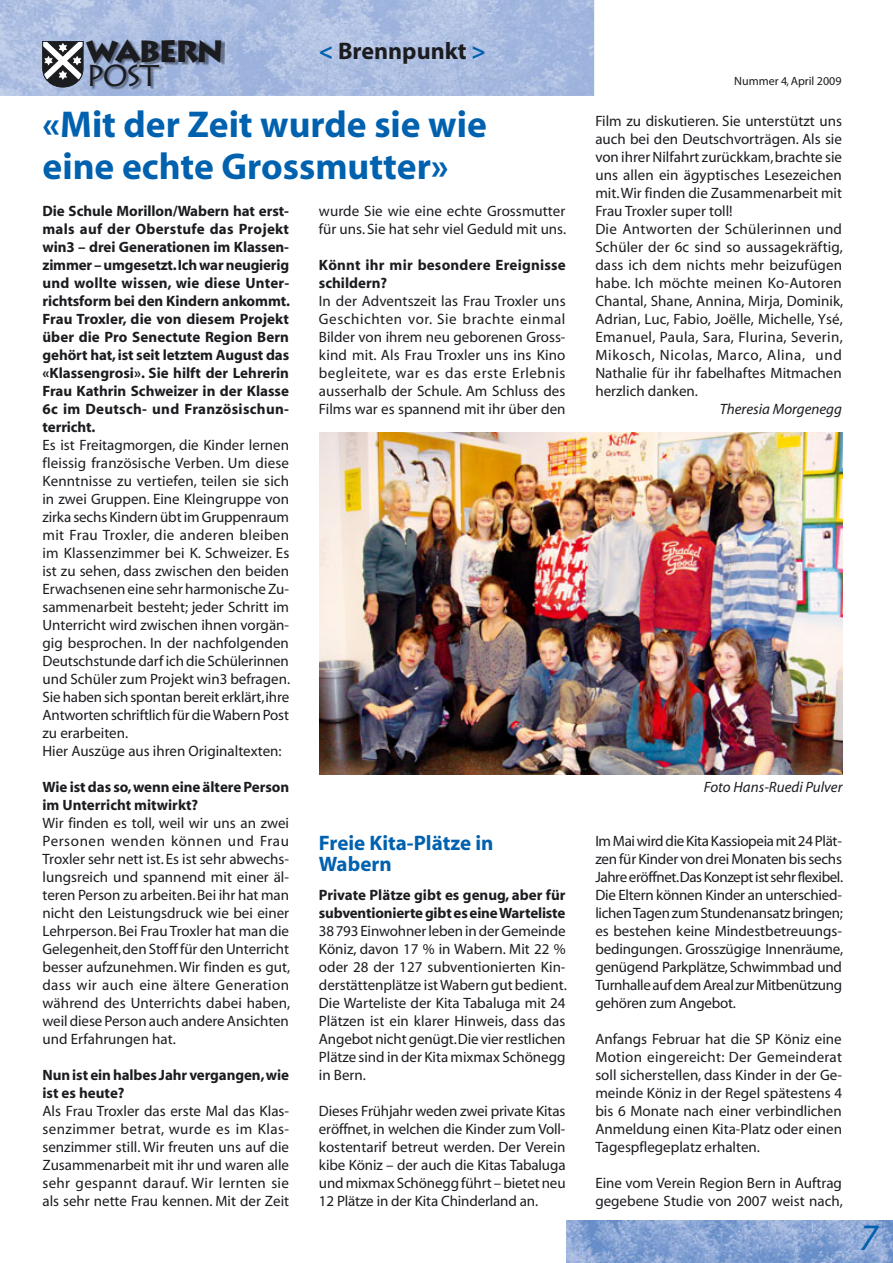
<style>
.page{position:relative;width:893px;height:1263px;background:#fff}
.page>*{position:absolute;margin:0;border:0;box-sizing:border-box;transform-origin:0 0}
.t1{font:700 37.5px/42px "Myriad";color:#0061af}
.t2{font:italic 37.5px "Myriad";color:#0061af}
.t3{font:900 30.3px "Lithos";letter-spacing:-.07em;color:#1b1c20}
.t4{font:30.3px "Lithos";color:#1b1c20}
.t5{font:700 24px "Myriad";color:#1b1c20}
.t6{font:700 21px/21px "Myriad";color:#0061af}
.t7{font:15px/18px "Myriad";color:#1b1c20;text-align:justify}
.t8{font:700 15px/18px "Myriad";color:#1b1c20}
.t9{font:italic 15px "Myriad";color:#1b1c20}
.t10{font:12px "Myriad";color:#1b1c20}
.s1{color:#0061af}
</style>
<div class="page">
<img style="left:566px;top:1220px;width:327px;height:42px">
<img style="left:1px;top:0;width:593px;height:96px">
<img style="left:87px;top:40px;width:138px;height:49px">
<svg style="left:42px;top:41px;width:41px;height:46px"></svg>
<img style="left:319px;top:432px;width:523px;height:342px">
<h2 class="t3" style="left:86px;top:34px;width:139px">WABERN</h2>
<h2 class="t4" style="left:86px;top:57px;width:75px">Post</h2>
<h3 class="t5" style="left:319px;top:42px;width:168px"><span class="s1">&lt;</span> Brennpunkt <span class="s1">&gt;</span></h3>
<h1 class="t1" style="left:43px;top:107px;width:446px">«Mit der Zeit wurde sie wie eine echte Grossmutter»</h1>
<p class="t8" style="left:42px;top:203px;width:249px;text-align:justify">Die Schule Morillon/Wabern hat erst&shy;mals auf der Oberstufe das Projekt win3 – drei Generationen im Klassen&shy;zimmer – umgesetzt. Ich war neugierig und wollte wissen, wie diese Unter&shy;richtsform bei den Kindern ankommt.<br>Frau Troxler, die von diesem Projekt über die Pro Senectute Region Bern gehört hat, ist seit letztem August das «Klassengrosi». Sie hilft der Lehrerin Frau Kathrin Schweizer in der Klasse 6c im Deutsch- und Französischun&shy;terricht.</p>
<p class="t7" style="left:42px;top:437px;width:249px;text-align:left">Es ist Freitagmorgen, die Kinder lernen fleissig französische Verben. Um diese Kenntnisse zu vertiefen, teilen sie sich in zwei Gruppen. Eine Kleingruppe von zirka sechs Kindern übt im Gruppenraum mit Frau Troxler, die anderen bleiben im Klassenzimmer bei K. Schweizer. Es ist zu sehen, dass zwischen den beiden Erwachsenen eine sehr harmonische Zu&shy;sammenarbeit besteht; jeder Schritt im Unterricht wird zwischen ihnen vorgän&shy;gig besprochen. In der nachfolgenden Deutschstunde darf ich die Schülerinnen und Schüler zum Projekt win3 befragen.<br>Sie haben sich spontan bereit erklärt, ihre Antworten schriftlich für die Wabern Post zu erarbeiten.<br>Hier Auszüge aus ihren Originaltexten:</p>
<p class="t8" style="left:42px;top:779px;width:248px">Wie ist das so, wenn eine ältere Person im Unterricht mitwirkt?</p>
<p class="t7" style="left:42px;top:815px;width:249px">Wir finden es toll, weil wir uns an zwei Personen wenden können und Frau Troxler sehr nett ist. Es ist sehr abwechs&shy;lungsreich und spannend mit einer äl&shy;teren Person zu arbeiten. Bei ihr hat man nicht den Leistungsdruck wie bei einer Lehrperson. Bei Frau Troxler hat man die Gelegenheit, den Stoff für den Unterricht besser aufzunehmen. Wir finden es gut, dass wir auch eine ältere Generation während des Unterrichts dabei haben, weil diese Person auch andere Ansichten und Erfahrungen hat.</p>
<p class="t8" style="left:42px;top:1067px;width:248px">Nun ist ein halbes Jahr vergangen, wie ist es heute?</p>
<p class="t7" style="left:42px;top:1103px;width:248px">Als Frau Troxler das erste Mal das Klas&shy;senzimmer betrat, wurde es im Klas&shy;senzimmer still. Wir freuten uns auf die Zusammenarbeit mit ihr und waren alle sehr gespannt darauf. Wir lernten sie als sehr nette Frau kennen. Mit der Zeit</p>
<p class="t7" style="left:319px;top:203px;width:249px">wurde Sie wie eine echte Grossmutter für uns. Sie hat sehr viel Geduld mit uns.</p>
<p class="t8" style="left:319px;top:257px;width:248px">Könnt ihr mir besondere Ereignisse schildern?</p>
<p class="t7" style="left:319px;top:293px;width:248px">In der Adventszeit las Frau Troxler uns Geschichten vor. Sie brachte einmal Bilder von ihrem neu geborenen Gross&shy;kind mit. Als Frau Troxler uns ins Kino begleitete, war es das erste Erlebnis ausserhalb der Schule. Am Schluss des Films war es spannend mit ihr über den</p>
<h3 class="t6" style="left:319px;top:834px;width:176px">Freie Kita-Plätze in<br>Wabern</h3>
<p class="t8" style="left:319px;top:887px;width:248px">Private Plätze gibt es genug, aber für subventionierte gibt es eine Warteliste</p>
<p class="t7" style="left:319px;top:923px;width:249px">38 793 Einwohner leben in der Gemeinde Köniz, davon 17 % in Wabern. Mit 22 % oder 28 der 127 subventionierten Kin&shy;derstättenplätze ist Wabern gut bedient.<br>Die Warteliste der Kita Tabaluga mit 24<br>Plätzen ist ein klarer Hinweis, dass das Angebot nicht genügt. Die vier restlichen Plätze sind in der Kita mixmax Schönegg in Bern.</p>
<p class="t7" style="left:319px;top:1103px;width:248px">Dieses Frühjahr weden zwei private Kitas eröffnet, in welchen die Kinder zum Voll&shy;kostentarif betreut werden. Der Verein kibe Köniz – der auch die Kitas Tabaluga und mixmax Schönegg führt – bietet neu 12 Plätze in der Kita Chinderland an.</p>
<p class="t10" style="left:734px;top:77px;width:109px">Nummer 4, April 2009</p>
<p class="t7" style="left:595px;top:113px;width:249px;text-align:left">Film zu diskutieren. Sie unterstützt uns auch bei den Deutschvorträgen. Als sie von ihrer Nilfahrt zurückkam, brachte sie uns allen ein ägyptisches Lesezeichen mit. Wir finden die Zusammenarbeit mit Frau Troxler super toll!<br>Die Antworten der Schülerinnen und Schüler der 6c sind so aussagekräftig, dass ich dem nichts mehr beizufügen habe. Ich möchte meinen Ko-Autoren Chantal, Shane, Annina, Mirja, Dominik, Adrian, Luc, Fabio, Joëlle, Michelle, Ysé, Emanuel, Paula, Sara, Flurina, Severin, Mikosch, Nicolas, Marco, Alina, und Nathalie für ihr fabelhaftes Mitmachen herzlich danken.</p>
<p class="t9" style="left:720px;top:403px;width:124px">Theresia Morgenegg</p>
<p class="t9" style="left:704px;top:781px;width:140px">Foto Hans-Ruedi Pulver</p>
<p class="t7" style="left:595px;top:833px;width:249px">Im Mai wird die Kita Kassiopeia mit 24 Plät&shy;zen für Kinder von drei Monaten bis sechs Jahre eröffnet.Das Konzept ist sehr flexibel.<br>Die Eltern können Kinder an unterschied&shy;lichen Tagen zum Stundenansatz bringen; es bestehen keine Mindestbetreuungs&shy;bedingungen. Grosszügige Innenräume, genügend Parkplätze, Schwimmbad und Turnhalle auf dem Areal zur Mitbenützung gehören zum Angebot.</p>
<p class="t7" style="left:595px;top:1031px;width:248px">Anfangs Februar hat die SP Köniz eine Motion eingereicht: Der Gemeinderat soll sicherstellen, dass Kinder in der Ge&shy;meinde Köniz in der Regel spätestens 4 bis 6 Monate nach einer verbindlichen Anmeldung einen Kita-Platz oder einen Tagespflegeplatz erhalten.</p>
<p class="t7" style="left:595px;top:1175px;width:249px">Eine vom Verein Region Bern in Auftrag gegebene Studie von 2007 weist nach,</p>
<h1 class="t2" style="left:859px;top:1223px;width:20px">7</h1>
</div>
